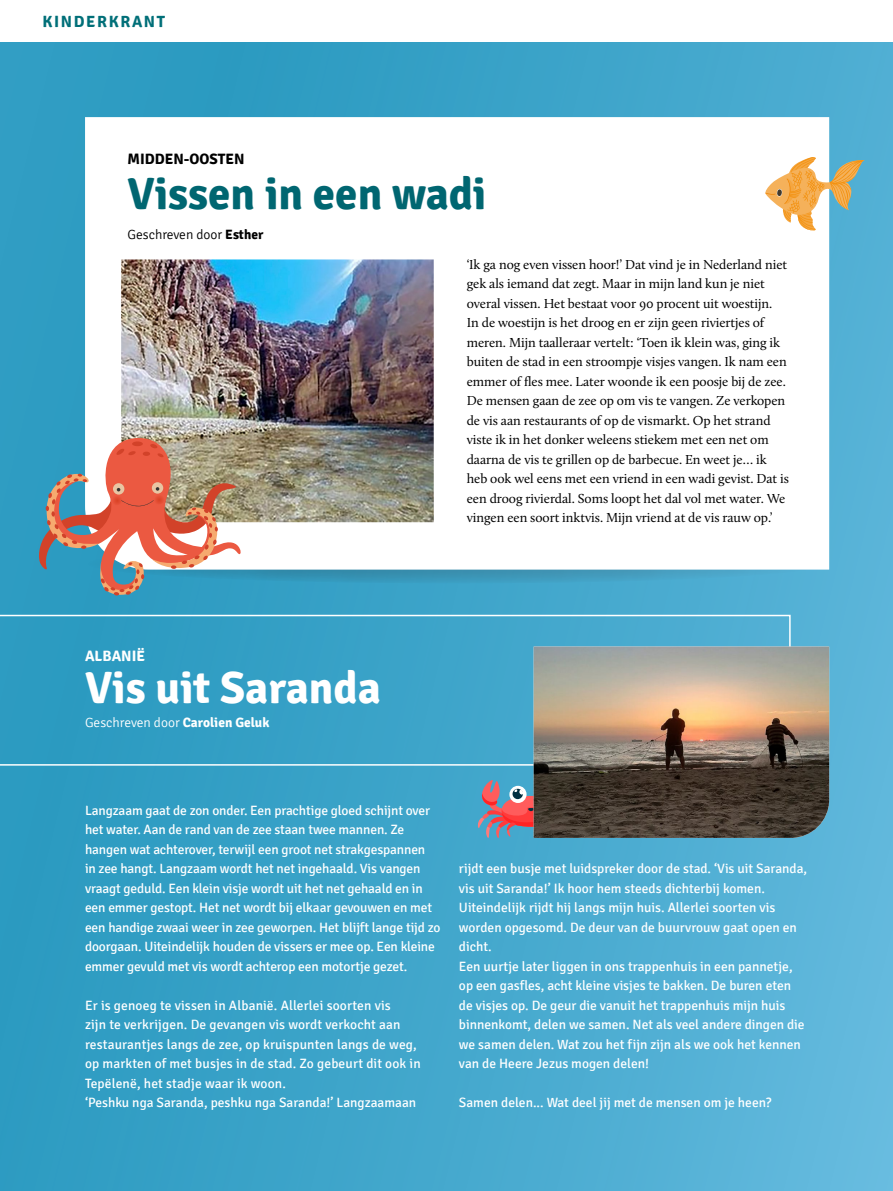
<style>
.page{position:relative;width:893px;height:1191px;background:#fff}
.page>*{position:absolute;margin:0;border:0;box-sizing:border-box;transform-origin:0 0}
.t1{font:700 45px "Signika";color:#006671}
.t2{font:700 45px "Signika";color:#fff}
.t3{font:700 16.2px "Signika";letter-spacing:.1em;color:#006f78}
.t4{font:700 15px "Signika";color:#000}
.t5{font:700 15px "Signika";color:#fff}
.t6{font:13.5px/19.5px "Signika";color:#fff}
.t7{font:13.5px/19.5px "Calluna";letter-spacing:-.005em;color:#000}
.t8{font:300 13.5px "Signika";color:#fff}
.t9{font:300 13.5px "Signika";color:#000}
.s1{font-weight:700}
</style>
<div class="page">
<div style="left:0;top:42px;width:893px;height:1149px;background:linear-gradient(to right,#2899bf,#5cb5d9)"></div>
<svg style="left:0;top:614px;width:791px;height:152px;background:#3ba2c7"></svg>
<svg style="left:477px;top:780px;width:57px;height:58px;background:#9c8194"></svg>
<img style="left:534px;top:646px;width:295px;height:192px">
<svg style="left:85px;top:117px;width:744px;height:452px"></svg>
<img style="left:121px;top:259px;width:313px;height:263px">
<svg style="left:37px;top:438px;width:205px;height:159px;background:#a4938f"></svg>
<svg style="left:764px;top:157px;width:101px;height:74px"></svg>
<p class="t3" style="left:43px;top:12px;width:124px">KINDERKRANT</p>
<p class="t4" style="left:128px;top:150px;width:118px">MIDDEN-OOSTEN</p>
<h1 class="t1" style="left:128px;top:166px;width:360px">Vissen in een wadi</h1>
<p class="t9" style="left:128px;top:227px;width:137px">Geschreven door <span class="s1">Esther</span></p>
<p class="t7" style="left:467px;top:254px;width:324px">‘Ik ga nog even vissen hoor!’ Dat vind je in Nederland niet gek als iemand dat zegt. Maar in mijn land kun je niet overal vissen. Het bestaat voor 90 procent uit woestijn.<br>In de woestijn is het droog en er zijn geen riviertjes of meren. Mijn taalleraar vertelt: ‘Toen ik klein was, ging ik buiten de stad in een stroompje visjes vangen. Ik nam een emmer of fles mee. Later woonde ik een poosje bij de zee.<br>De mensen gaan de zee op om vis te vangen. Ze verkopen de vis aan restaurants of op de vismarkt. Op het strand viste ik in het donker weleens stiekem met een net om daarna de vis te grillen op de barbecue. En weet je… ik heb ook wel eens met een vriend in een wadi gevist. Dat is een droog rivierdal. Soms loopt het dal vol met water. We vingen een soort inktvis. Mijn vriend at de vis rauw op.’</p>
<p class="t5" style="left:85px;top:646px;width:61px">ALBANIË</p>
<h1 class="t2" style="left:85px;top:661px;width:297px">Vis uit Saranda</h1>
<p class="t8" style="left:85px;top:715px;width:186px">Geschreven door <span class="s1">Carolien Geluk</span></p>
<p class="t6" style="left:85px;top:800px;width:357px">Langzaam gaat de zon onder. Een prachtige gloed schijnt over het water. Aan de rand van de zee staan twee mannen. Ze hangen wat achterover, terwijl een groot net strakgespannen<br>in zee hangt. Langzaam wordt het net ingehaald. Vis vangen vraagt geduld. Een klein visje wordt uit het net gehaald en in een emmer gestopt. Het net wordt bij elkaar gevouwen en met een handige zwaai weer in zee geworpen. Het blijft lange tijd zo doorgaan. Uiteindelijk houden de vissers er mee op. Een kleine emmer gevuld met vis wordt achterop een motortje gezet.</p>
<p class="t6" style="left:85px;top:995px;width:337px">Er is genoeg te vissen in Albanië. Allerlei soorten vis<br>zijn te verkrijgen. De gevangen vis wordt verkocht aan restaurantjes langs de zee, op kruispunten langs de weg, op markten of met busjes in de stad. Zo gebeurt dit ook in Tepëlenë, het stadje waar ik woon.<br>‘Peshku nga Saranda, peshku nga Saranda!’ Langzaamaan</p>
<p class="t6" style="left:459px;top:859px;width:350px">rijdt een busje met luidspreker door de stad. ‘Vis uit Saranda, vis uit Saranda!’ Ik hoor hem steeds dichterbij komen.<br>Uiteindelijk rijdt hij langs mijn huis. Allerlei soorten vis worden opgesomd. De deur van de buurvrouw gaat open en dicht.<br>Een uurtje later liggen in ons trappenhuis in een pannetje, op een gasfles, acht kleine visjes te bakken. De buren eten de visjes op. De geur die vanuit het trappenhuis mijn huis binnenkomt, delen we samen. Net als veel andere dingen die we samen delen. Wat zou het fijn zijn als we ook het kennen van de Heere Jezus mogen delen!</p>
<p class="t6" style="left:459px;top:1093px;width:314px">Samen delen...… Wat deel jij met de mensen om je heen?</p>
</div>
